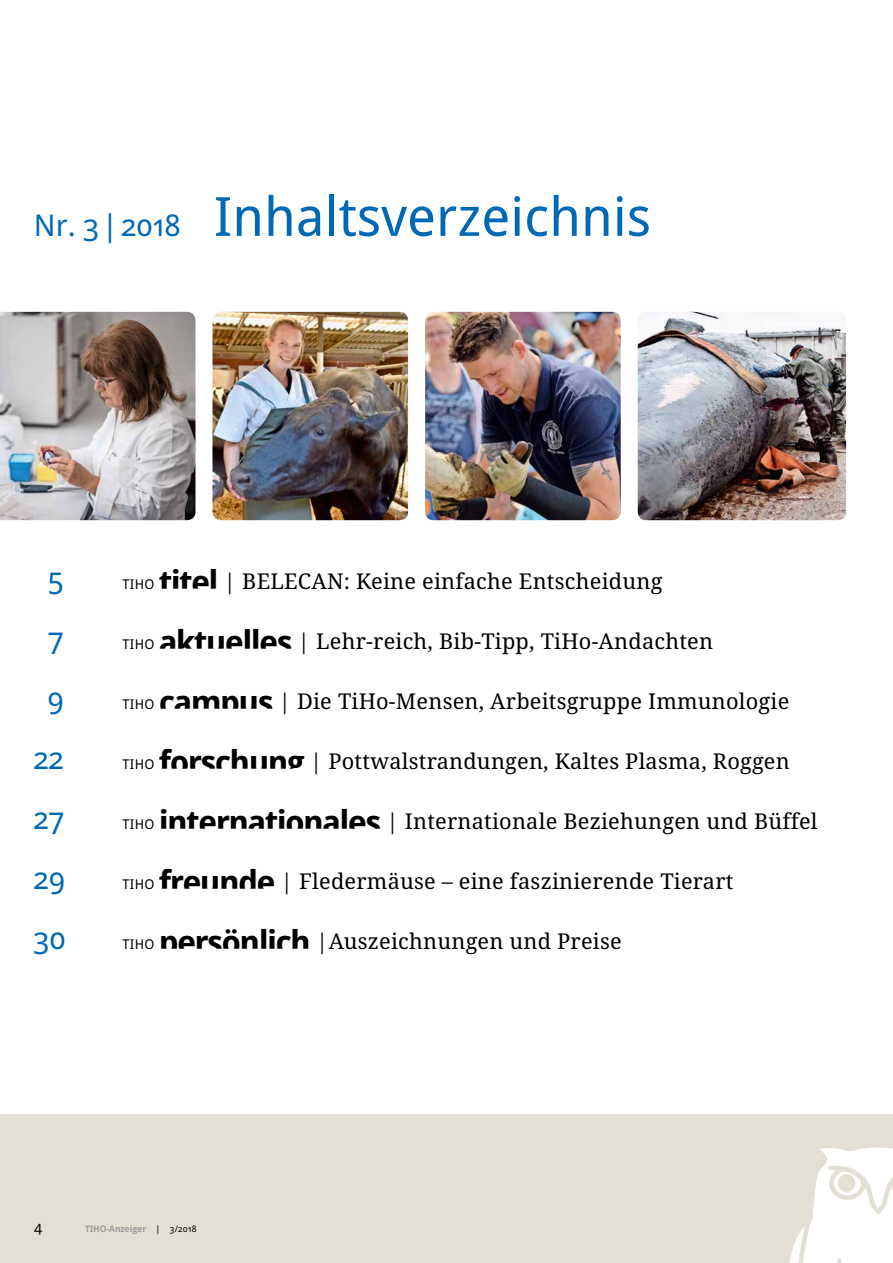
<style>
.page{position:relative;width:893px;height:1263px;background:#fff}
.page>*{position:absolute;margin:0;border:0;box-sizing:border-box;transform-origin:0 0}
.t1{font:54px "Droid Sans Pro";color:#0069b4}
.t2{font:30px "Droid Sans Pro";color:#0069b4}
.t3{font:21.75px "Droid Serif Pro";letter-spacing:.01em;color:#000}
.t4{font:15px "Droid Sans Pro";color:#000}
.t5{font:13.5px "Droid Sans Pro";letter-spacing:.025em;color:#000}
.t6{font:700 9px "Droid Sans Pro";letter-spacing:-.01em;color:#9c9d9d}
.s1{font-size:30px}
.s2{font-family:"Droid Sans Pro";font-weight:700;font-size:33px}
.s3{font-weight:400;color:#000}
</style>
<div class="page">
<div style="left:0;top:1114px;width:893px;height:149px;background:#e3dfd5"></div>
<svg style="left:790px;top:1147px;width:103px;height:116px"></svg>
<img style="left:0;top:312px;width:195px;height:208px">
<img style="left:212px;top:312px;width:196px;height:208px">
<img style="left:425px;top:312px;width:196px;height:208px">
<img style="left:638px;top:312px;width:208px;height:208px">
<p class="t1" style="left:34px;top:179px;width:619px"><span class="s1">Nr. 3|2018</span> Inhaltsverzeichnis</p>
<p class="t2" style="left:48px;top:557px;width:18px">5</p>
<p class="t5" style="left:122px;top:574px;width:34px">TIHO</p>
<p class="t3" style="left:159px;top:566px;width:505px"><span class="s2">titel</span> | BELECAN: Keine einfache Entscheidung</p>
<p class="t2" style="left:48px;top:617px;width:17px">7</p>
<p class="t5" style="left:122px;top:634px;width:34px">TIHO</p>
<p class="t3" style="left:159px;top:626px;width:556px"><span class="s2">aktuelles</span> | Lehr-reich, Bib-Tipp, TiHo-Andachten</p>
<p class="t2" style="left:47px;top:677px;width:18px">9</p>
<p class="t5" style="left:122px;top:694px;width:34px">TIHO</p>
<p class="t3" style="left:159px;top:686px;width:632px"><span class="s2">campus</span> | Die TiHo-Mensen, Arbeitsgruppe Immunologie</p>
<p class="t2" style="left:34px;top:737px;width:31px">22</p>
<p class="t5" style="left:122px;top:754px;width:34px">TIHO</p>
<p class="t3" style="left:159px;top:746px;width:633px"><span class="s2">forschung</span> | Pottwalstrandungen, Kaltes Plasma, Roggen</p>
<p class="t2" style="left:34px;top:797px;width:32px">27</p>
<p class="t5" style="left:122px;top:814px;width:34px">TIHO</p>
<p class="t3" style="left:159px;top:806px;width:660px"><span class="s2">internationales</span> | Internationale Beziehungen und Büffel</p>
<p class="t2" style="left:34px;top:857px;width:33px">29</p>
<p class="t5" style="left:122px;top:874px;width:34px">TIHO</p>
<p class="t3" style="left:159px;top:866px;width:576px"><span class="s2">freunde</span> | Fledermäuse – eine faszinierende Tierart</p>
<p class="t2" style="left:34px;top:917px;width:34px">30</p>
<p class="t5" style="left:122px;top:934px;width:34px">TIHO</p>
<p class="t3" style="left:159px;top:926px;width:465px"><span class="s2">persönlich</span> |Auszeichnungen und Preise</p>
<p class="t4" style="left:34px;top:1216px;width:10px">4</p>
<p class="t6" style="left:85px;top:1222px;width:113px">TIHO-Anzeiger <span class="s3">| 3/2018</span></p>
</div>
